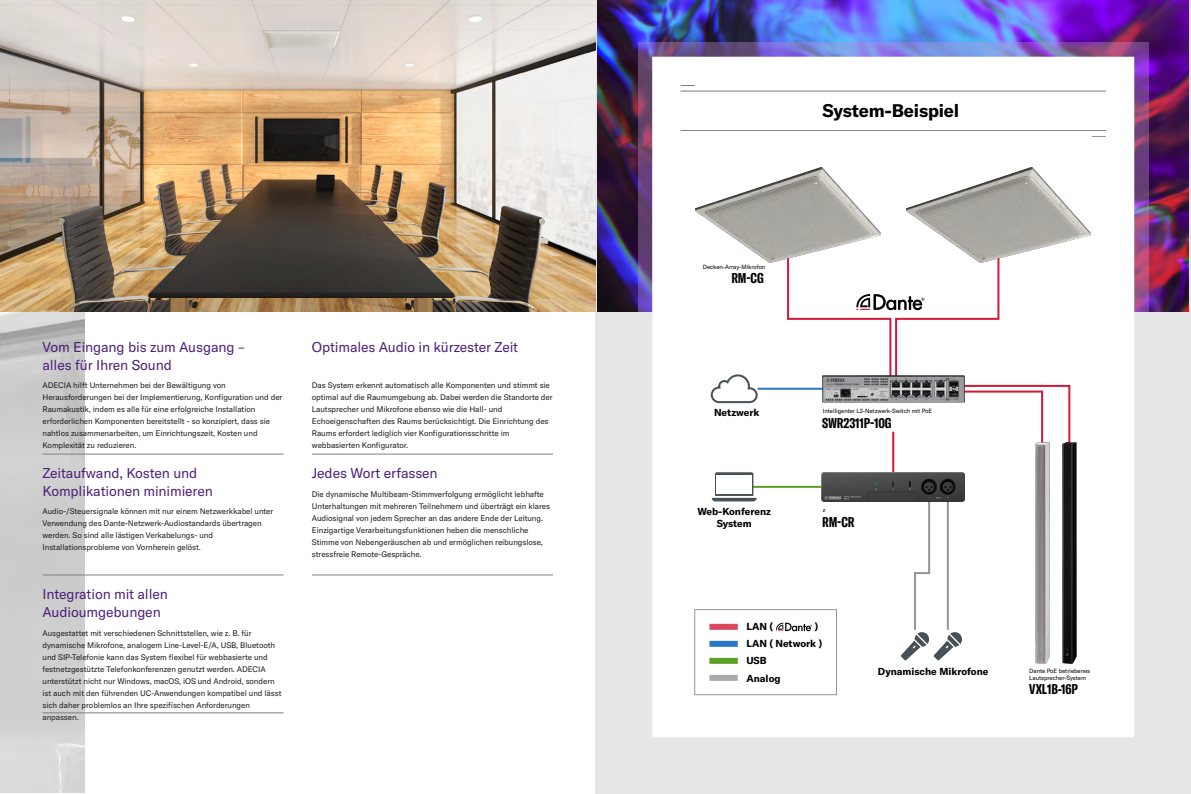
<style>
.page{position:relative;width:1191px;height:794px;background:#fff}
.page>*{position:absolute;margin:0;border:0;box-sizing:border-box;transform-origin:0 0}
.t1{font:700 18px "GT America Y";letter-spacing:-.01em;color:#000}
.t2{font:14px/18px "GT America Y";letter-spacing:-.01em;color:#4b1e78}
.t3{font:700 extra-condensed 14px "GT America Y";letter-spacing:-.01em;color:#000}
.t4{font:700 10px/17.1px "GT America Y";color:#000;text-align:center}
.t5{font:8px/12px "GT America Y";letter-spacing:-.01em;color:#191d1f}
.t6{font:6px/7px "GT America Y";letter-spacing:-.01em;color:#000}
</style>
<div class="page">
<img style="left:0;top:311px;width:85px;height:481px">
<div style="left:595px;top:0;width:596px;height:794px;background:#e6e6e6"></div>
<img style="left:597px;top:0;width:591px;height:312px">
<hr style="left:43px;top:454px;width:240px;height:1px;background:#808080">
<hr style="left:312px;top:454px;width:241px;height:1px;background:#808080">
<hr style="left:43px;top:575px;width:240px;height:1px;background:#808080">
<hr style="left:312px;top:575px;width:241px;height:1px;background:#808080">
<img style="left:638px;top:43px;width:510px;height:269px">
<div style="left:652px;top:57px;width:482px;height:680px;background:#fff"></div>
<hr style="left:680px;top:130px;width:426px;height:1px;background:#191d1f">
<svg style="left:1091px;top:136px;width:15px;height:1px"></svg>
<svg style="left:680px;top:85px;width:14px;height:1px"></svg>
<hr style="left:680px;top:91px;width:426px;height:1px;background:#191d1f">
<img style="left:0;top:0;width:595px;height:311px">
<hr style="left:43px;top:712px;width:240px;height:1px;background:#808080">
<hr style="left:757px;top:388px;width:74px;height:2px;background:#2978c8">
<hr style="left:749px;top:486px;width:80px;height:2px;background:#5ba021">
<svg style="left:709px;top:373px;width:49px;height:31px;background:#e1e2e3"></svg>
<img style="left:906px;top:167px;width:184px;height:95px">
<img style="left:696px;top:167px;width:184px;height:95px">
<svg style="left:711px;top:472px;width:45px;height:29px"></svg>
<div style="left:716px;top:474px;width:35px;height:19px;background:#fff"></div>
<div style="left:694px;top:609px;width:142px;height:86px;background:#fff;border:1px solid #959595"></div>
<div style="left:709px;top:624px;width:29px;height:6px;background:#dc465f"></div>
<svg style="left:776px;top:623px;width:36px;height:8px"></svg>
<div style="left:709px;top:641px;width:29px;height:6px;background:#2978c8"></div>
<div style="left:709px;top:658px;width:29px;height:6px;background:#5ba021"></div>
<div style="left:709px;top:675px;width:29px;height:6px;background:#aaa"></div>
<div style="left:786px;top:246px;width:285px;height:227px;background:#fff"></div>
<img style="left:821px;top:472px;width:143px;height:29px">
<img style="left:820px;top:373px;width:146px;height:31px">
<img style="left:1032px;top:439px;width:20px;height:227px">
<img style="left:1059px;top:439px;width:20px;height:227px">
<svg style="left:900px;top:484px;width:62px;height:176px;background:#dbdbdc"></svg>
<h2 class="t2" style="left:43px;top:338px;width:204px">Vom Eingang bis zum Ausgang – alles für Ihren Sound</h2>
<p class="t5" style="left:43px;top:379px;width:241px">ADECIA hilft Unternehmen bei der Bewältigung von Herausforderungen bei der Implementierung, Konfiguration und der Raumakustik, indem es alle für eine erfolgreiche Installation erforderlichen Komponenten bereitstellt - so konzipiert, dass sie nahtlos zusammenarbeiten, um Einrichtungszeit, Kosten und Komplexität zu reduzieren.</p>
<h2 class="t2" style="left:43px;top:464px;width:172px">Zeitaufwand, Kosten und<br>Komplikationen minimieren</h2>
<p class="t5" style="left:43px;top:505px;width:232px">Audio-/Steuersignale können mit nur einem Netzwerkkabel unter Verwendung des Dante-Netzwerk-Audiostandards übertragen werden. So sind alle lästigen Verkabelungs- und Installationsprobleme von Vornherein gelöst.</p>
<h2 class="t2" style="left:43px;top:585px;width:127px">Integration mit allen<br>Audioumgebungen</h2>
<p class="t5" style="left:43px;top:626px;width:240px">Ausgestattet mit verschiedenen Schnittstellen, wie z. B. für dynamische Mikrofone, analogem Line-Level-E/A, USB, Bluetooth und SIP-Telefonie kann das System flexibel für webbasierte und festnetzgestützte Telefonkonferenzen genutzt werden. ADECIA unterstützt nicht nur Windows, macOS, iOS und Android, sondern ist auch mit den führenden UC-Anwendungen kompatibel und lässt sich daher problemlos an Ihre spezifischen Anforderungen anpassen.</p>
<h2 class="t2" style="left:312px;top:338px;width:208px">Optimales Audio in kürzester Zeit</h2>
<p class="t5" style="left:312px;top:379px;width:242px">Das System erkennt automatisch alle Komponenten und stimmt sie optimal auf die Raumumgebung ab. Dabei werden die Standorte der Lautsprecher und Mikrofone ebenso wie die Hall- und Echoeigenschaften des Raums berücksichtigt. Die Einrichtung des Raums erfordert lediglich vier Konfigurationsschritte im webbasierten Konfigurator.</p>
<h2 class="t2" style="left:312px;top:464px;width:127px">Jedes Wort erfassen</h2>
<p class="t5" style="left:312px;top:488px;width:240px">Die dynamische Multibeam-Stimmverfolgung ermöglicht lebhafte Unterhaltungen mit mehreren Teilnehmern und überträgt ein klares Audiosignal von jedem Sprecher an das andere Ende der Leitung.<br>Einzigartige Verarbeitungsfunktionen heben die menschliche Stimme von Nebengeräuschen ab und ermöglichen reibungslose, stressfreie Remote-Gespräche.</p>
<h1 class="t1" style="left:822px;top:99px;width:138px">System-Beispiel</h1>
<p class="t6" style="left:702px;top:263px;width:64px">Decken-Array-Mikrofon</p>
<h2 class="t3" style="left:731px;top:269px;width:34px">RM-CG</h2>
<p class="t4" style="left:714px;top:404px;width:47px">Netzwerk</p>
<p class="t4" style="left:697px;top:505px;width:75px;line-height:12px">Web-Konferenz<br>System</p>
<p class="t6" style="left:823px;top:408px;width:111px">Intelligenter L2-Netzwerk-Switch mit PoE</p>
<h2 class="t3" style="left:822px;top:414px;width:71px">SWR2311P-10G</h2>
<p class="t6" style="left:823px;top:506px;width:4px">z</p>
<h2 class="t3" style="left:822px;top:513px;width:34px">RM-CR</h2>
<p class="t4" style="left:746px;top:618px;width:77px;text-align:left;text-indent:68px">)<br>LAN ( Network )<br>USB<br>Analog</p>
<p class="t4" style="left:746px;top:618px;width:28px">LAN (</p>
<p class="t4" style="left:878px;top:662px;width:112px">Dynamische Mikrofone</p>
<p class="t6" style="left:1029px;top:667px;width:63px">Dante PoE betriebenes<br>Lautsprecher-System</p>
<h2 class="t3" style="left:1029px;top:680px;width:50px">VXL1B-16P</h2>
</div>
